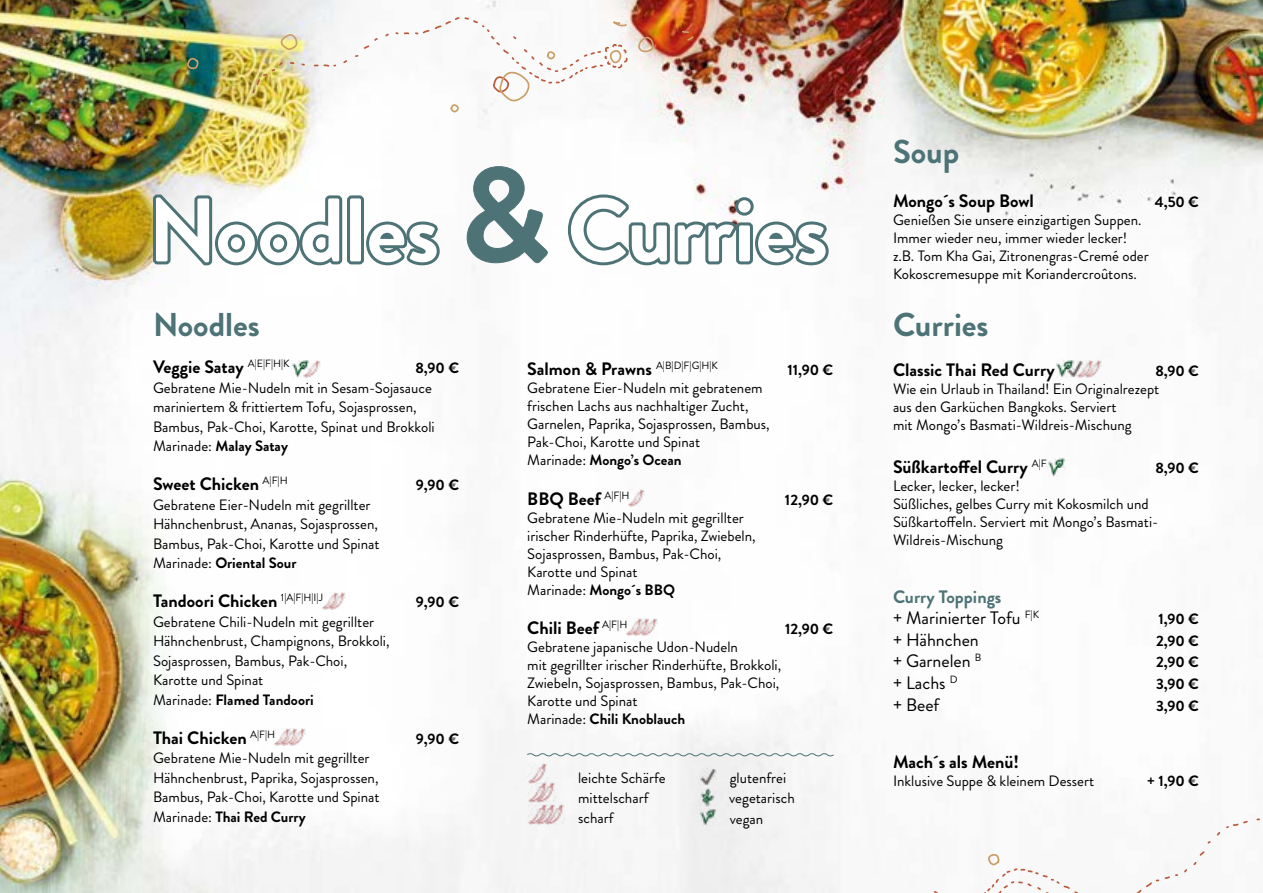
<style>
.page{position:relative;width:1263px;height:893px;background:#fff}
.page>*{position:absolute;margin:0;border:0;box-sizing:border-box;transform-origin:0 0}
.t1{font:700 90px "Brandon Grotesque";color:#fff}
.t2{font:700 33px "Brandon Grotesque";color:#4d7376}
.t3{font:700 18px "Brandon Grotesque";color:#000}
.t4{font:18px/21.6px "Brandon Grotesque";color:#000}
.t5{font:15px/18px "Brandon Grotesque";color:#000}
.t6{font:700 15px "Brandon Grotesque";color:#000}
.s1{font-size:133.5px;color:#4d7376}
.s2{font-weight:700}
.s3{font-weight:700;color:#4d7376}
</style>
<div class="page">
<img style="left:0;top:0;width:1263px;height:893px">
<svg style="left:150px;top:192px;width:195px;height:76px"></svg>
<div style="left:347px;top:195px;width:17px;height:69px;border:6px solid #4d7376;border-radius:2px"></div>
<svg style="left:363px;top:218px;width:80px;height:50px"></svg>
<svg style="left:466px;top:166px;width:83px;height:98px"></svg>
<svg style="left:565px;top:192px;width:267px;height:76px"></svg>
<img style="left:527px;top:764px;width:20px;height:60px">
<img style="left:536px;top:783px;width:20px;height:41px">
<img style="left:544px;top:804px;width:20px;height:20px">
<img style="left:699px;top:808px;width:17px;height:18px">
<img style="left:1056px;top:359px;width:18px;height:19px">
<img style="left:1047px;top:458px;width:19px;height:18px">
<img style="left:698px;top:788px;width:18px;height:18px">
<svg style="left:526px;top:752px;width:309px;height:5px"></svg>
<img style="left:186px;top:0;width:468px;height:114px">
<svg style="left:681px;top:30px;width:14px;height:12px"></svg>
<svg style="left:932px;top:786px;width:331px;height:107px"></svg>
<img style="left:310px;top:361px;width:10px;height:17px">
<img style="left:627px;top:490px;width:17px;height:17px">
<img style="left:321px;top:592px;width:8px;height:17px">
<img style="left:273px;top:728px;width:8px;height:17px">
<img style="left:329px;top:592px;width:17px;height:17px">
<img style="left:281px;top:728px;width:7px;height:17px">
<img style="left:288px;top:728px;width:17px;height:17px">
<img style="left:291px;top:359px;width:19px;height:19px">
<img style="left:625px;top:618px;width:7px;height:17px">
<img style="left:632px;top:618px;width:8px;height:17px">
<img style="left:640px;top:618px;width:17px;height:17px">
<img style="left:1067px;top:361px;width:34px;height:17px">
<img style="left:699px;top:768px;width:17px;height:17px">
<h1 class="t1" style="left:148px;top:168px;width:682px">Noodles <span class="s1">&amp;</span> Curries</h1>
<h2 class="t2" style="left:153px;top:301px;width:108px">Noodles</h2>
<p class="t3" style="left:153px;top:354px;width:138px">Veggie Satay <sup>A|E|F|H|K</sup></p>
<p class="t6" style="left:415px;top:357px;width:45px">8,90 €</p>
<p class="t5" style="left:153px;top:378px;width:283px;line-height:19.5px">Gebratene Mie-Nudeln mit in Sesam-Sojasauce mariniertem &amp; frittiertem Tofu, Sojasprossen, Bambus, Pak-Choi, Karotte, Spinat und Brokkoli Marinade: <span class="s2">Malay Satay</span></p>
<p class="t3" style="left:153px;top:471px;width:136px">Sweet Chicken <sup>A|F|H</sup></p>
<p class="t6" style="left:416px;top:474px;width:45px">9,90 €</p>
<p class="t5" style="left:153px;top:495px;width:228px;line-height:19.5px">Gebratene Eier-Nudeln mit gegrillter Hähnchenbrust, Ananas, Sojasprossen, Bambus, Pak-Choi, Karotte und Spinat Marinade: <span class="s2">Oriental Sour</span></p>
<p class="t3" style="left:153px;top:588px;width:171px">Tandoori Chicken <sup>1|A|F|H|I|J</sup></p>
<p class="t6" style="left:416px;top:591px;width:45px">9,90 €</p>
<p class="t5" style="left:153px;top:612px;width:238px;line-height:19.5px">Gebratene Chili-Nudeln mit gegrillter<br>Hähnchenbrust, Champignons, Brokkoli,<br>Sojasprossen, Bambus, Pak-Choi,<br>Karotte und Spinat<br>Marinade: <span class="s2">Flamed Tandoori</span></p>
<p class="t3" style="left:153px;top:725px;width:124px">Thai Chicken <sup>A|F|H</sup></p>
<p class="t6" style="left:416px;top:728px;width:45px">9,90 €</p>
<p class="t5" style="left:153px;top:748px;width:228px;line-height:19.5px">Gebratene Mie-Nudeln mit gegrillter Hähnchenbrust, Paprika, Sojasprossen, Bambus, Pak-Choi, Karotte und Spinat Marinade: <span class="s2">Thai Red Curry</span></p>
<p class="t3" style="left:527px;top:356px;width:192px">Salmon &amp; Prawns <sup>A|B|D|F|G|H|K</sup></p>
<p class="t6" style="left:787px;top:359px;width:47px">11,90 €</p>
<p class="t5" style="left:527px;top:379px;width:244px">Gebratene Eier-Nudeln mit gebratenem frischen Lachs aus nachhaltiger Zucht, Garnelen, Paprika, Sojasprossen, Bambus, Pak-Choi, Karotte und Spinat<br>Marinade: <span class="s2">Mongo’s Ocean</span></p>
<p class="t3" style="left:527px;top:486px;width:104px">BBQ Beef <sup>A|F|H</sup></p>
<p class="t6" style="left:785px;top:489px;width:50px">12,90 €</p>
<p class="t5" style="left:527px;top:509px;width:230px">Gebratene Mie-Nudeln mit gegrillter irischer Rinderhüfte, Paprika, Zwiebeln,<br>Sojasprossen, Bambus, Pak-Choi,<br>Karotte und Spinat<br>Marinade: <span class="s2">Mongo´s BBQ</span></p>
<p class="t3" style="left:527px;top:616px;width:102px">Chili Beef <sup>A|F|H</sup></p>
<p class="t6" style="left:785px;top:619px;width:50px">12,90 €</p>
<p class="t5" style="left:527px;top:638px;width:255px">Gebratene japanische Udon-Nudeln<br>mit gegrillter irischer Rinderhüfte, Brokkoli, Zwiebeln, Sojasprossen, Bambus, Pak-Choi, Karotte und Spinat<br>Marinade: <span class="s2">Chili Knoblauch</span></p>
<p class="t5" style="left:578px;top:768px;width:89px;line-height:19.6px">leichte Schärfe mittelscharf</p>
<p class="t5" style="left:730px;top:769px;width:58px">glutenfrei</p>
<p class="t5" style="left:729px;top:789px;width:67px">vegetarisch</p>
<p class="t5" style="left:578px;top:809px;width:37px">scharf</p>
<p class="t5" style="left:730px;top:810px;width:35px">vegan</p>
<h2 class="t2" style="left:893px;top:129px;width:68px">Soup</h2>
<p class="t3" style="left:893px;top:188px;width:142px">Mongo´s Soup Bowl</p>
<p class="t6" style="left:1155px;top:191px;width:46px">4,50 €</p>
<p class="t5" style="left:893px;top:211px;width:257px">Genießen Sie unsere einzigartigen Suppen.<br>Immer wieder neu, immer wieder lecker! z.B. Tom Kha Gai, Zitronengras-Cremé oder Kokoscremesuppe mit Koriandercroûtons.</p>
<h2 class="t2" style="left:893px;top:302px;width:97px">Curries</h2>
<p class="t3" style="left:893px;top:357px;width:163px">Classic Thai Red Curry</p>
<p class="t6" style="left:1155px;top:360px;width:45px">8,90 €</p>
<p class="t5" style="left:893px;top:380px;width:268px">Wie ein Urlaub in Thailand! Ein Originalrezept aus den Garküchen Bangkoks. Serviert<br>mit Mongo’s Basmati-Wildreis-Mischung</p>
<p class="t3" style="left:893px;top:454px;width:155px">Süßkartoffel Curry <sup>A|F</sup></p>
<p class="t6" style="left:1155px;top:457px;width:45px">8,90 €</p>
<p class="t5" style="left:893px;top:477px;width:267px">Lecker, lecker, lecker!<br>Süßliches, gelbes Curry mit Kokosmilch und Süßkartoffeln. Serviert mit Mongo’s Basmati-Wildreis-Mischung</p>
<p class="t4" style="left:893px;top:586px;width:148px"><span class="s3">Curry Toppings<br></span>+ Marinierter Tofu <sup>F|K</sup></p>
<p class="t6" style="left:1158px;top:609px;width:42px">1,90 €</p>
<p class="t4" style="left:893px;top:629px;width:87px">+ Hähnchen</p>
<p class="t6" style="left:1156px;top:630px;width:44px">2,90 €</p>
<p class="t4" style="left:893px;top:651px;width:90px">+ Garnelen <sup>B</sup></p>
<p class="t6" style="left:1156px;top:652px;width:44px">2,90 €</p>
<p class="t4" style="left:893px;top:672px;width:66px">+ Lachs <sup>D</sup></p>
<p class="t6" style="left:1156px;top:673px;width:45px">3,90 €</p>
<p class="t4" style="left:893px;top:694px;width:48px">+ Beef</p>
<p class="t6" style="left:1156px;top:695px;width:45px">3,90 €</p>
<p class="t3" style="left:893px;top:749px;width:128px">Mach´s als Menü!</p>
<p class="t5" style="left:893px;top:772px;width:203px">Inklusive Suppe &amp; kleinem Dessert</p>
<p class="t6" style="left:1147px;top:771px;width:54px">+ 1,90 €</p>
</div>
